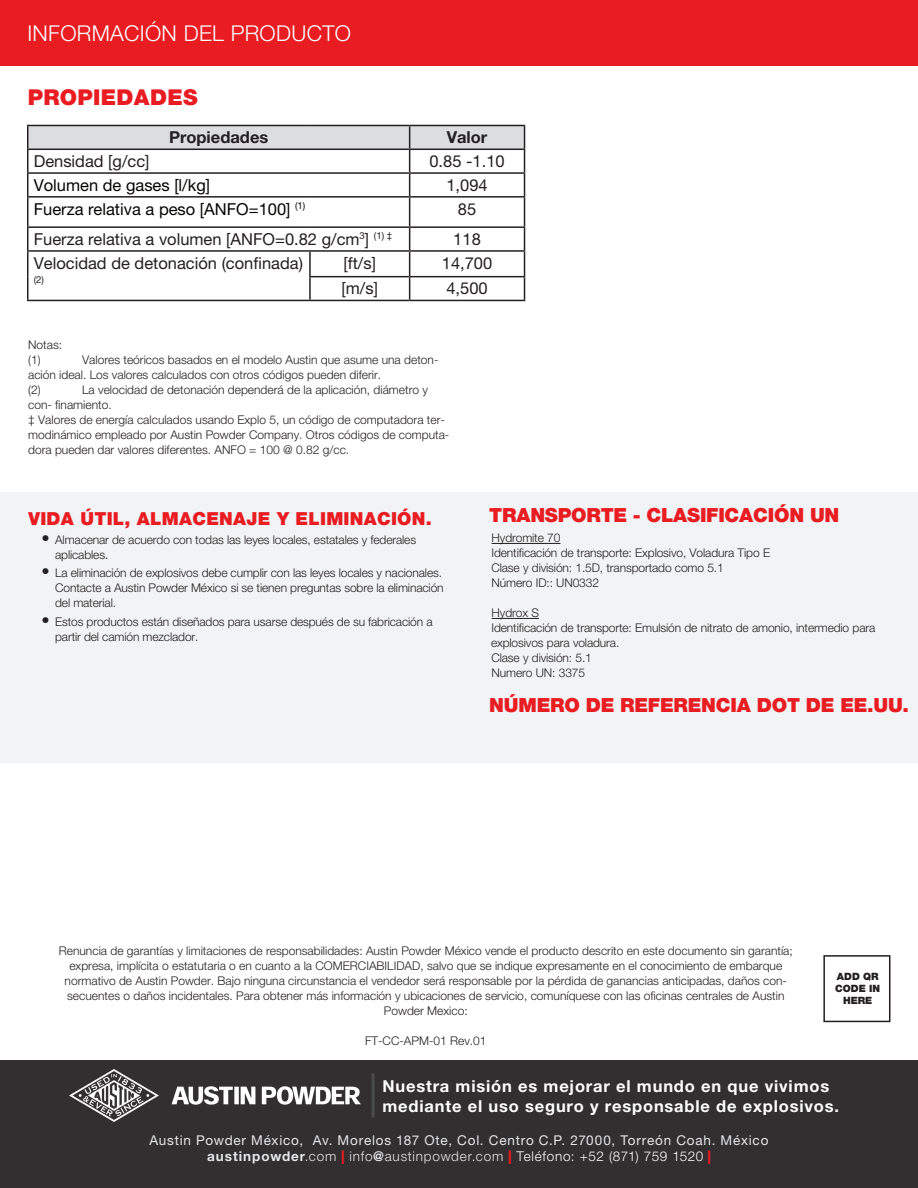
<style>
.page{position:relative;width:918px;height:1188px;background:#fff}
.page>*{position:absolute;margin:0;border:0;box-sizing:border-box;transform-origin:0 0}
.t1{font:300 21.9px "Helvetica Neue CE";letter-spacing:.015em;color:#fff}
.t2{font:900 21.9px "Helvetica Neue CE";letter-spacing:.015em;color:#e91c22}
.t3{font:900 19.5px "Helvetica Neue CE";letter-spacing:-.01em;color:#e91c22}
.t4{font:900 18px "Helvetica Neue CE";letter-spacing:.015em;color:#e91c22}
.t5{font:16.5px "Helvetica Neue CE";color:#231f20}
.t6{font:700 16.5px/19.8px "Helvetica Neue CE";letter-spacing:.05em;color:#fff}
.t7{font:16.5px "Helvetica Neue CE";color:#040503}
.t8{font:700 16.5px "Helvetica Neue CE";color:#231f20}
.t9{font:13.5px/16.2px "Helvetica Neue CE";letter-spacing:.06em;color:#e6e7e9;text-align:center}
.t10{font:300 12px/15px "Helvetica Neue CE";color:#231f20}
.t11{font:900 10.05px/12.1px "Helvetica Neue CE";color:#231f20;text-align:center}
.t12{font:9.6px "Helvetica Neue CE";color:#231f20}
.s1{font-weight:400;font-size:16.5px}
.s2{font-weight:700}
.s3{font-weight:300}
.s4{font-weight:900;color:#e91c22}
.s5{font-weight:300;color:#fff}
</style>
<div class="page">
<div style="left:0;top:492px;width:918px;height:271px;background:#f2f3f4"></div>
<div style="left:0;top:0;width:918px;height:66px;background:#e91c22"></div>
<hr style="left:492px;top:543px;width:68px;height:1px;background:#231f20">
<hr style="left:492px;top:618px;width:47px;height:1px;background:#231f20">
<div style="left:0;top:1061px;width:918px;height:127px;background:#312f30"></div>
<img style="left:70px;top:1069px;width:290px;height:52px">
<hr style="left:372px;top:1073px;width:3px;height:44px;background:#4b4c4d">
<div style="left:823px;top:955px;width:67px;height:67px;border:2px solid #231f20"></div>
<svg style="left:27px;top:125px;width:498px;height:175px"></svg>
<hr style="left:27px;top:300px;width:283px;height:1px;background:#231f20">
<hr style="left:310px;top:300px;width:100px;height:1px;background:#231f20">
<hr style="left:410px;top:300px;width:115px;height:1px;background:#231f20">
<p class="t1" style="left:27px;top:20px;width:325px">INFORMACIÓN DEL PRODUCTO</p>
<p class="t2" style="left:28px;top:84px;width:171px">PROPIEDADES</p>
<p class="t8" style="left:169px;top:127px;width:101px">Propiedades</p>
<p class="t8" style="left:447px;top:127px;width:42px">Valor</p>
<p class="t5" style="left:34px;top:151px;width:117px">Densidad [g/cc]</p>
<p class="t5" style="left:429px;top:151px;width:77px">0.85 -1.10</p>
<p class="t7" style="left:34px;top:175px;width:178px">Volumen de gases [l/kg]</p>
<p class="t5" style="left:446px;top:175px;width:43px">1,094</p>
<p class="t7" style="left:34px;top:199px;width:273px">Fuerza relativa a peso [ANFO=100] <sup>(1)</sup></p>
<p class="t5" style="left:458px;top:199px;width:20px">85</p>
<p class="t5" style="left:34px;top:229px;width:360px">Fuerza relativa a volumen [ANFO=0.82 g/cm<sup>3</sup>] <sup>(1)</sup> <sup>‡</sup></p>
<p class="t5" style="left:453px;top:229px;width:29px">118</p>
<p class="t5" style="left:34px;top:253px;width:271px">Velocidad de detonación (confinada)</p>
<p class="t12" style="left:34px;top:274px;width:12px">(2)</p>
<p class="t5" style="left:344px;top:253px;width:34px">[ft/s]</p>
<p class="t5" style="left:442px;top:253px;width:52px">14,700</p>
<p class="t5" style="left:342px;top:279px;width:38px">[m/s]</p>
<p class="t5" style="left:446px;top:279px;width:43px">4,500</p>
<p class="t10" style="left:28px;top:338px;width:36px">Notas:</p>
<p class="t10" style="left:28px;top:353px;width:14px">(1)</p>
<p class="t10" style="left:28px;top:353px;width:412px;text-indent:54px">Valores teóricos basados en el modelo Austin que asume una deton&shy;ación ideal. Los valores calculados con otros códigos pueden diferir.</p>
<p class="t10" style="left:28px;top:383px;width:14px">(2)</p>
<p class="t10" style="left:28px;top:383px;width:401px;text-indent:54px">La velocidad de detonación dependerá de la aplicación, diámetro y con- finamiento.</p>
<p class="t10" style="left:28px;top:413px;width:423px">‡ Valores de energía calculados usando Explo 5, un código de computadora ter&shy;modinámico empleado por Austin Powder Company. Otros códigos de computa&shy;dora pueden dar valores diferentes. ANFO = 100 @ 0.82 g/cc.</p>
<p class="t4" style="left:28px;top:507px;width:405px">VIDA ÚTIL, ALMACENAJE Y ELIMINACIÓN.</p>
<p class="t10" style="left:55px;top:533px;width:363px;text-indent:-13px"><span class="s1">•</span> Almacenar de acuerdo con todas las leyes locales, estatales y federales aplicables.</p>
<p class="t10" style="left:55px;top:567px;width:390px;text-indent:-13px"><span class="s1">•</span> La eliminación de explosivos debe cumplir con las leyes locales y nacionales.<br>Contacte a Austin Powder México si se tienen preguntas sobre la eliminación del material.</p>
<p class="t10" style="left:55px;top:615px;width:379px;text-indent:-13px"><span class="s1">•</span> Estos productos están diseñados para usarse después de su fabricación a partir del camión mezclador.</p>
<p class="t3" style="left:489px;top:503px;width:352px">TRANSPORTE - CLASIFICACIÓN UN</p>
<p class="t10" style="left:492px;top:531px;width:70px">Hydromite 70</p>
<p class="t10" style="left:492px;top:546px;width:280px">Identificación de transporte: Explosivo, Voladura Tipo E</p>
<p class="t10" style="left:491px;top:561px;width:234px">Clase y división: 1.5D, transportado como 5.1</p>
<p class="t10" style="left:492px;top:576px;width:109px">Número ID:: UN0332</p>
<p class="t10" style="left:492px;top:606px;width:49px">Hydrox S</p>
<p class="t10" style="left:491px;top:621px;width:386px">Identificación de transporte: Emulsión de nitrato de amonio, intermedio para explosivos para voladura.</p>
<p class="t10" style="left:491px;top:651px;width:102px">Clase y división: 5.1</p>
<p class="t10" style="left:492px;top:666px;width:95px">Numero UN: 3375</p>
<p class="t3" style="left:489px;top:693px;width:421px">NÚMERO DE REFERENCIA DOT DE EE.UU.</p>
<p class="t10" style="left:59px;top:944px;width:735px;text-align:center">Renuncia de garantías y limitaciones de responsabilidades: Austin Powder México vende el producto descrito en este documento sin garantía; expresa, implícita o estatutaria o en cuanto a la COMERCIABILIDAD, salvo que se indique expresamente en el conocimiento de embarque normativo de Austin Powder. Bajo ninguna circunstancia el vendedor será responsable por la pérdida de ganancias anticipadas, daños con&shy;secuentes o daños incidentales. Para obtener más información y ubicaciones de servicio, comuníquese con las oficinas centrales de Austin Powder Mexico:</p>
<p class="t10" style="left:365px;top:1034px;width:123px">FT-CC-APM-01 Rev.01</p>
<p class="t11" style="left:835px;top:971px;width:46px">ADD QR<br>CODE IN<br>HERE</p>
<p class="t6" style="left:382px;top:1078px;width:458px">Nuestra misión es mejorar el mundo en que vivimos mediante el uso seguro y responsable de explosivos.</p>
<p class="t9" style="left:150px;top:1133px;width:620px">Austin Powder México, Av. Morelos 187 Ote, Col. Centro C.P. 27000, Torreón Coah. México <span class="s2">austinpowder</span><span class="s3">.com</span> <span class="s4">|</span> <span class="s3">info</span><span class="s2">@</span><span class="s3">austinpowder.com</span> <span class="s4">|</span> <span class="s5">Teléfono: +52 (871) 759 1520</span> <span class="s4">|</span></p>
</div>
